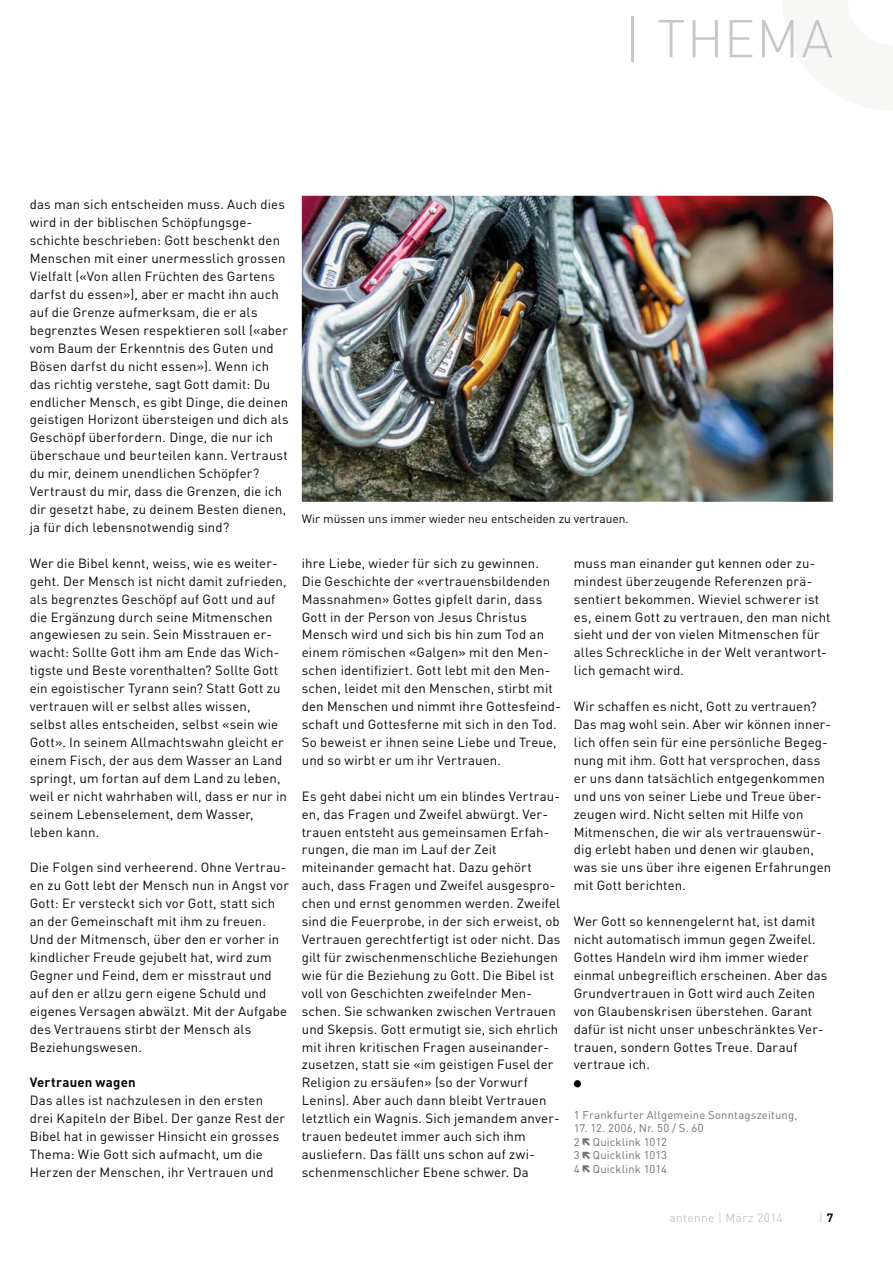
<style>
.page{position:relative;width:893px;height:1263px;background:#fff}
.page>*{position:absolute;margin:0;border:0;box-sizing:border-box;transform-origin:0 0}
.t1{font:300 52.5px "DINOT";letter-spacing:.025em;color:#c6c7c9}
.t2{font:13.2px/17.9px "DINOT";letter-spacing:.01em;color:#040809}
.t3{font:700 13.2px "DINOT";letter-spacing:.015em;color:#040809}
.t4{font:12px "DINOT";color:#040809}
.t5{font:300 12px "DINOT";letter-spacing:.035em;color:#b1b2b4}
.t6{font:11.25px/13.5px "DINOT";letter-spacing:.015em;color:#707072}
.s1{font-weight:700;color:#040809}
</style>
<div class="page">
<img style="left:302px;top:196px;width:531px;height:306px">
<div style="left:574px;top:1080px;width:7px;height:7px;background:#040809;border-radius:50%"></div>
<svg style="left:582px;top:1138px;width:8px;height:8px"></svg>
<svg style="left:582px;top:1152px;width:8px;height:7px"></svg>
<svg style="left:582px;top:1165px;width:8px;height:8px"></svg>
<h1 class="t1" style="left:625px;top:9px;width:210px">| THEMA</h1>
<p class="t2" style="left:30px;top:197px;width:261px">das man sich entscheiden muss. Auch dies wird in der biblischen Schöpfungsge&shy;schichte beschrieben: Gott beschenkt den Menschen mit einer unermesslich grossen Vielfalt («Von allen Früchten des Gartens darfst du essen»), aber er macht ihn auch auf die Grenze aufmerksam, die er als begrenztes Wesen respektieren soll («aber vom Baum der Erkenntnis des Guten und Bösen darfst du nicht essen»). Wenn ich das richtig verstehe, sagt Gott damit: Du endlicher Mensch, es gibt Dinge, die deinen geistigen Horizont übersteigen und dich als Geschöpf überfordern. Dinge, die nur ich überschaue und beurteilen kann. Vertraust du mir, deinem unendlichen Schöpfer?<br>Vertraust du mir, dass die Grenzen, die ich dir gesetzt habe, zu deinem Besten dienen, ja für dich lebensnotwendig sind?</p>
<p class="t2" style="left:30px;top:556px;width:259px">Wer die Bibel kennt, weiss, wie es weiter&shy;geht. Der Mensch ist nicht damit zufrieden, als begrenztes Geschöpf auf Gott und auf die Ergänzung durch seine Mitmenschen angewiesen zu sein. Sein Misstrauen er&shy;wacht: Sollte Gott ihm am Ende das Wich&shy;tigste und Beste vorenthalten? Sollte Gott ein egoistischer Tyrann sein? Statt Gott zu vertrauen will er selbst alles wissen, selbst alles entscheiden, selbst «sein wie Gott». In seinem Allmachtswahn gleicht er einem Fisch, der aus dem Wasser an Land springt, um fortan auf dem Land zu leben, weil er nicht wahrhaben will, dass er nur in seinem Lebenselement, dem Wasser, leben kann.</p>
<p class="t2" style="left:30px;top:860px;width:261px">Die Folgen sind verheerend. Ohne Vertrau&shy;en zu Gott lebt der Mensch nun in Angst vor Gott: Er versteckt sich vor Gott, statt sich an der Gemeinschaft mit ihm zu freuen.<br>Und der Mitmensch, über den er vorher in kindlicher Freude gejubelt hat, wird zum Gegner und Feind, dem er misstraut und auf den er allzu gern eigene Schuld und eigenes Versagen abwälzt. Mit der Aufgabe des Vertrauens stirbt der Mensch als Beziehungswesen.</p>
<p class="t3" style="left:30px;top:1078px;width:107px">Vertrauen wagen</p>
<p class="t2" style="left:30px;top:1093px;width:257px">Das alles ist nachzulesen in den ersten drei Kapiteln der Bibel. Der ganze Rest der Bibel hat in gewisser Hinsicht ein grosses Thema: Wie Gott sich aufmacht, um die Herzen der Menschen, ihr Vertrauen und</p>
<p class="t4" style="left:302px;top:514px;width:329px">Wir müssen uns immer wieder neu entscheiden zu vertrauen.</p>
<p class="t2" style="left:302px;top:556px;width:261px">ihre Liebe, wieder für sich zu gewinnen.<br>Die Geschichte der «vertrauensbildenden Massnahmen» Gottes gipfelt darin, dass Gott in der Person von Jesus Christus Mensch wird und sich bis hin zum Tod an einem römischen «Galgen» mit den Men&shy;schen identifiziert. Gott lebt mit den Men&shy;schen, leidet mit den Menschen, stirbt mit den Menschen und nimmt ihre Gottesfeind&shy;schaft und Gottesferne mit sich in den Tod.<br>So beweist er ihnen seine Liebe und Treue, und so wirbt er um ihr Vertrauen.</p>
<p class="t2" style="left:302px;top:789px;width:260px">Es geht dabei nicht um ein blindes Vertrau&shy;en, das Fragen und Zweifel abwürgt. Ver&shy;trauen entsteht aus gemeinsamen Erfah&shy;rungen, die man im Lauf der Zeit miteinander gemacht hat. Dazu gehört auch, dass Fragen und Zweifel ausgespro&shy;chen und ernst genommen werden. Zweifel sind die Feuerprobe, in der sich erweist, ob Vertrauen gerechtfertigt ist oder nicht. Das gilt für zwischenmenschliche Beziehungen wie für die Beziehung zu Gott. Die Bibel ist voll von Geschichten zweifelnder Men&shy;schen. Sie schwanken zwischen Vertrauen und Skepsis. Gott ermutigt sie, sich ehrlich mit ihren kritischen Fragen auseinander&shy;zusetzen, statt sie «im geistigen Fusel der Religion zu ersäufen» (so der Vorwurf Lenins). Aber auch dann bleibt Vertrauen letztlich ein Wagnis. Sich jemandem anver&shy;trauen bedeutet immer auch sich ihm ausliefern. Das fällt uns schon auf zwi&shy;schenmenschlicher Ebene schwer. Da</p>
<p class="t2" style="left:574px;top:556px;width:258px">muss man einander gut kennen oder zu&shy;mindest überzeugende Referenzen prä&shy;sentiert bekommen. Wieviel schwerer ist es, einem Gott zu vertrauen, den man nicht sieht und der von vielen Mitmenschen für alles Schreckliche in der Welt verantwort&shy;lich gemacht wird.</p>
<p class="t2" style="left:574px;top:699px;width:259px">Wir schaffen es nicht, Gott zu vertrauen?<br>Das mag wohl sein. Aber wir können inner&shy;lich offen sein für eine persönliche Begeg&shy;nung mit ihm. Gott hat versprochen, dass er uns dann tatsächlich entgegenkommen und uns von seiner Liebe und Treue über&shy;zeugen wird. Nicht selten mit Hilfe von Mitmenschen, die wir als vertrauenswür&shy;dig erlebt haben und denen wir glauben, was sie uns über ihre eigenen Erfahrungen mit Gott berichten.</p>
<p class="t2" style="left:574px;top:914px;width:255px">Wer Gott so kennengelernt hat, ist damit nicht automatisch immun gegen Zweifel.<br>Gottes Handeln wird ihm immer wieder einmal unbegreiflich erscheinen. Aber das Grundvertrauen in Gott wird auch Zeiten von Glaubenskrisen überstehen. Garant dafür ist nicht unser unbeschränktes Ver&shy;trauen, sondern Gottes Treue. Darauf vertraue ich.</p>
<p class="t6" style="left:574px;top:1109px;width:225px">1 Frankfurter Allgemeine Sonntagszeitung,</p>
<p class="t6" style="left:574px;top:1123px;width:131px">17. 12. 2006, Nr. 50 / S. 60<br>2 Quicklink 1012<br>3 Quicklink 1013<br>4 Quicklink 1014</p>
<p class="t5" style="left:669px;top:1211px;width:115px">antenne | März 2014</p>
<p class="t5" style="left:819px;top:1211px;width:15px">| <span class="s1">7</span></p>
</div>
